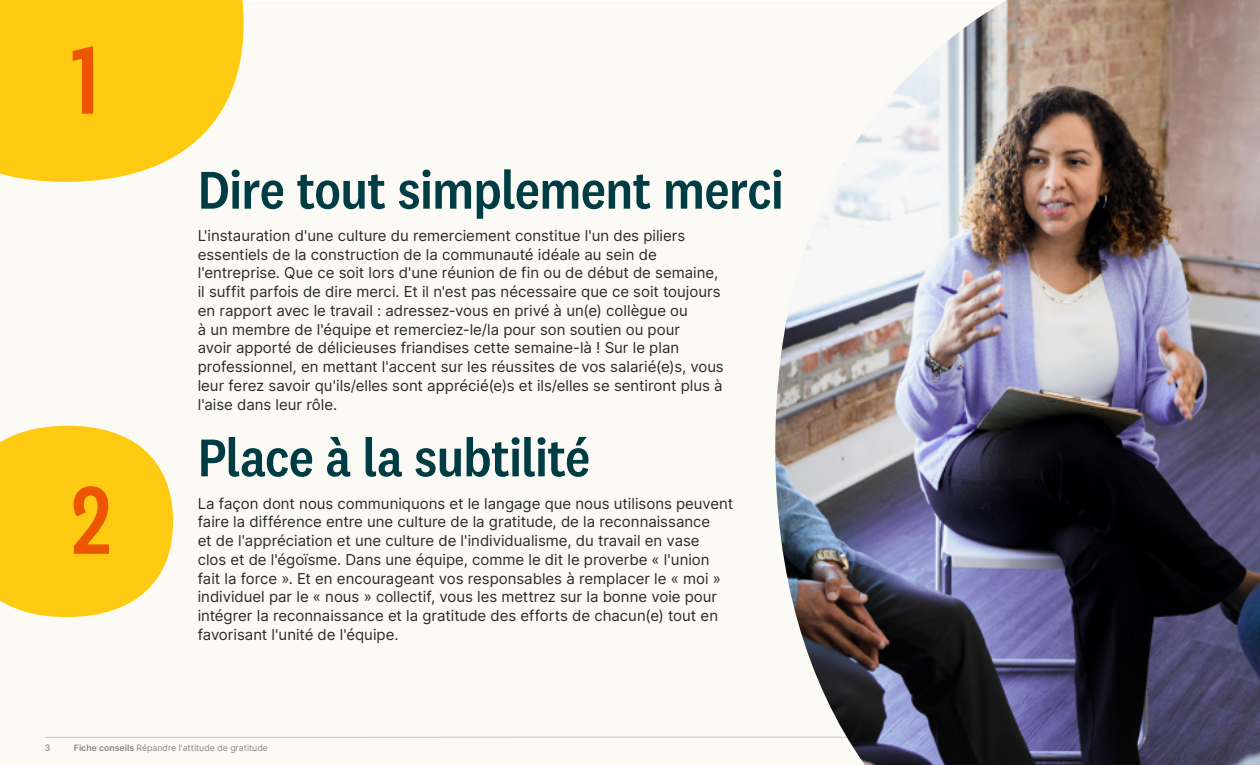
<style>
.page{position:relative;width:1260px;height:765px;background:#fff}
.page>*{position:absolute;margin:0;border:0;box-sizing:border-box;transform-origin:0 0}
.t1{font:500 100px "National 2 Condensed";color:#ed5500}
.t2{font:500 55px "National 2 Narrow";letter-spacing:-.015em;color:#003c44}
.t3{font:15px/18.8px "Inter";color:#2a2a2a}
.t4{font:8.75px "Inter";color:#878787}
.t5{font:500 8.75px "Inter";color:#878787}
.s1{font-weight:600}
</style>
<div class="page">
<div style="left:1px;top:1px;width:1258px;height:763px;background:#fcfaf4"></div>
<hr style="left:45px;top:737px;width:1170px;height:1px;background:#c6c6c6">
<svg style="left:0;top:0;width:244px;height:183px;fill:#ffcb12"></svg>
<img style="left:775px;top:0;width:485px;height:765px">
<svg style="left:0;top:425px;width:174px;height:193px"></svg>
<h1 class="t1" style="left:72px;top:26px;width:29px">1</h1>
<h1 class="t1" style="left:72px;top:466px;width:41px">2</h1>
<h2 class="t2" style="left:198px;top:158px;width:588px">Dire tout simplement merci</h2>
<p class="t3" style="left:198px;top:226px;width:528px">L'instauration d'une culture du remerciement constitue l'un des piliers essentiels de la construction de la communauté idéale au sein de l'entreprise. Que ce soit lors d'une réunion de fin ou de début de semaine, il suffit parfois de dire merci. Et il n'est pas nécessaire que ce soit toujours en rapport avec le travail : adressez-vous en privé à un(e) collègue ou<br>à un membre de l'équipe et remerciez-le/la pour son soutien ou pour<br>avoir apporté de délicieuses friandises cette semaine-là ! Sur le plan professionnel, en mettant l'accent sur les réussites de vos salarié(e)s, vous leur ferez savoir qu'ils/elles sont apprécié(e)s et ils/elles se sentiront plus à l'aise dans leur rôle.</p>
<h2 class="t2" style="left:198px;top:426px;width:394px">Place à la subtilité</h2>
<p class="t3" style="left:198px;top:493px;width:537px">La façon dont nous communiquons et le langage que nous utilisons peuvent faire la différence entre une culture de la gratitude, de la reconnaissance<br>et de l'appréciation et une culture de l'individualisme, du travail en vase<br>clos et de l'égoïsme. Dans une équipe, comme le dit le proverbe « l'union fait la force ». Et en encourageant vos responsables à remplacer le « moi » individuel par le « nous » collectif, vous les mettrez sur la bonne voie pour intégrer la reconnaissance et la gratitude des efforts de chacun(e) tout en favorisant l'unité de l'équipe.</p>
<p class="t5" style="left:45px;top:741px;width:7px">3</p>
<p class="t4" style="left:74px;top:741px;width:196px"><span class="s1">Fiche conseils</span> Répandre l'attitude de gratitude</p>
</div>
